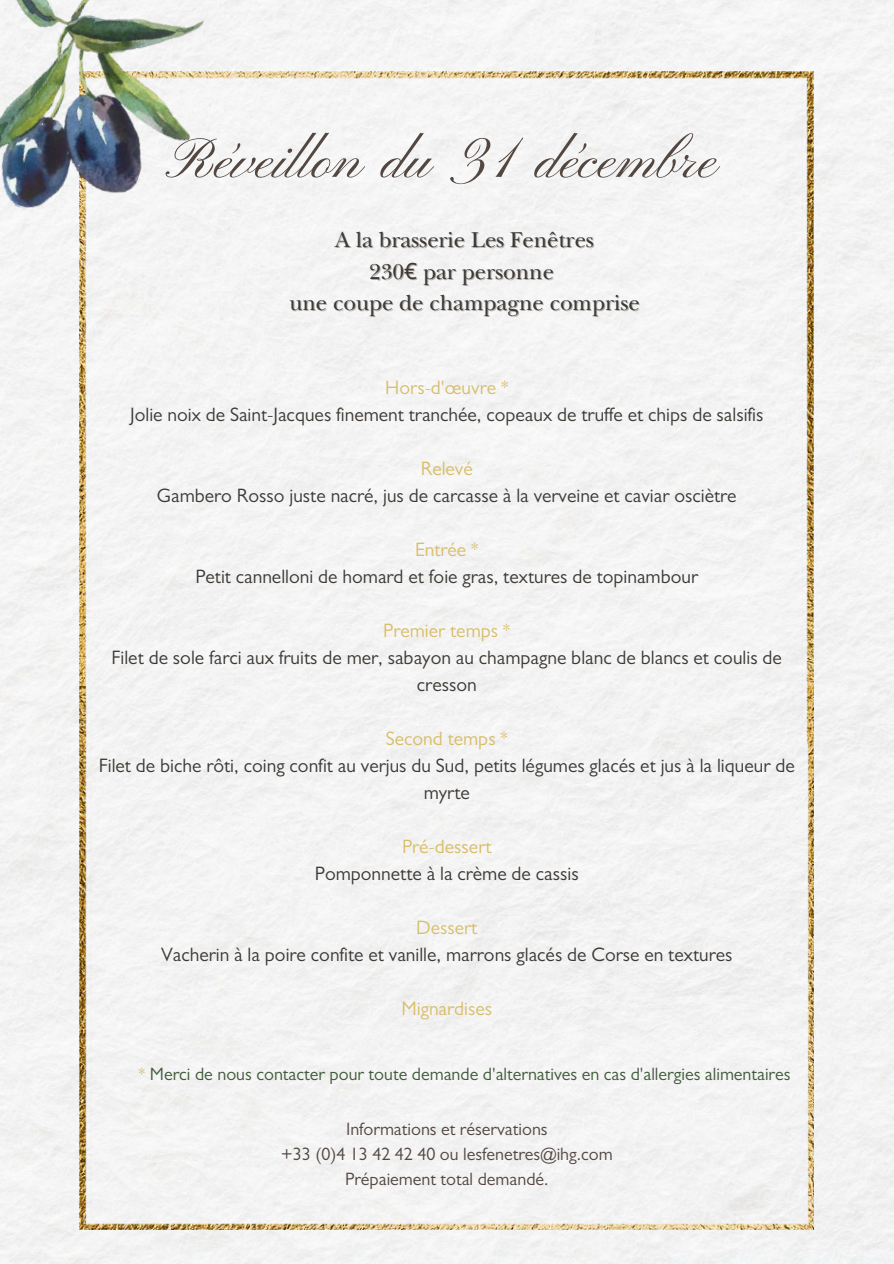
<style>
.page{position:relative;width:894px;height:1264px;background:#fff}
.page>*{position:absolute;margin:0;border:0;box-sizing:border-box;transform-origin:0 0}
.t1{font:57.3px "Pinyon Script";color:#534741}
.t2{font:22.5px/31.5px "New Baskerville";color:#3d3935;text-align:center}
.t3{font:19.5px/27px "Gill Sans";color:#3d3935;text-align:center}
.t4{font:19.5px "Gill Sans";color:#d8be6a}
.t5{font:18px/24.8px "Gill Sans";color:#534741;text-align:center}
.t6{font:18px "Gill Sans";color:#405a3a}
.s1{font-family:"Noto Sans"}
.s2{color:#d8be6a}
</style>
<div class="page">
<div style="left:0;top:0;width:893px;height:1263px;background:#f3f3f3"></div>
<div style="left:80px;top:72px;width:733px;height:614px;background:#f4f4f4"></div>
<img style="left:0;top:0;width:259px;height:248px">
<div style="left:80px;top:686px;width:733px;height:543px;background:#f3f3f3"></div>
<h1 class="t1" style="left:174px;top:128px;width:546px">Réveil on du 31 décembre</h1>
<p class="t2" style="left:289px;top:224px;width:352px">A la brasserie Les Fenêtres<br>230<span class="s1">€</span> par personne<br>une coupe de champagne comprise</p>
<p class="t4" style="left:385px;top:380px;width:124px">Hors-d'œuvre *</p>
<p class="t3" style="left:130px;top:403px;width:634px">Jolie noix de Saint-Jacques finement tranchée, copeaux de truffe et chips de salsifis</p>
<p class="t4" style="left:420px;top:461px;width:54px">Relevé</p>
<p class="t3" style="left:157px;top:484px;width:581px">Gambero Rosso juste nacré, jus de carcasse à la verveine et caviar osciètre</p>
<p class="t4" style="left:415px;top:542px;width:65px">Entrée *</p>
<p class="t3" style="left:195px;top:565px;width:504px">Petit cannelloni de homard et foie gras, textures de topinambour</p>
<p class="t4" style="left:383px;top:623px;width:128px">Premier temps *</p>
<p class="t3" style="left:112px;top:646px;width:671px">Filet de sole farci aux fruits de mer, sabayon au champagne blanc de blancs et coulis de cresson</p>
<p class="t4" style="left:385px;top:731px;width:123px">Second temps *</p>
<p class="t3" style="left:99px;top:754px;width:697px">Filet de biche rôti, coing confit au verjus du Sud, petits légumes glacés et jus à la liqueur de myrte</p>
<p class="t4" style="left:402px;top:839px;width:91px">Pré-dessert</p>
<p class="t3" style="left:315px;top:862px;width:265px">Pomponnette à la crème de cassis</p>
<p class="t4" style="left:416px;top:920px;width:63px">Dessert</p>
<p class="t3" style="left:161px;top:943px;width:572px">Vacherin à la poire confite et vanille, marrons glacés de Corse en textures</p>
<p class="t4" style="left:401px;top:1001px;width:92px">Mignardises</p>
<p class="t6" style="left:138px;top:1067px;width:653px"><span class="s2">*</span> Merci de nous contacter pour toute demande d'alternatives en cas d'allergies alimentaires</p>
<p class="t5" style="left:281px;top:1119px;width:333px">Informations et réservations<br>+33 (0)4 13 42 42 40 ou lesfenetres@ihg.com<br>Prépaiement total demandé.</p>
</div>
